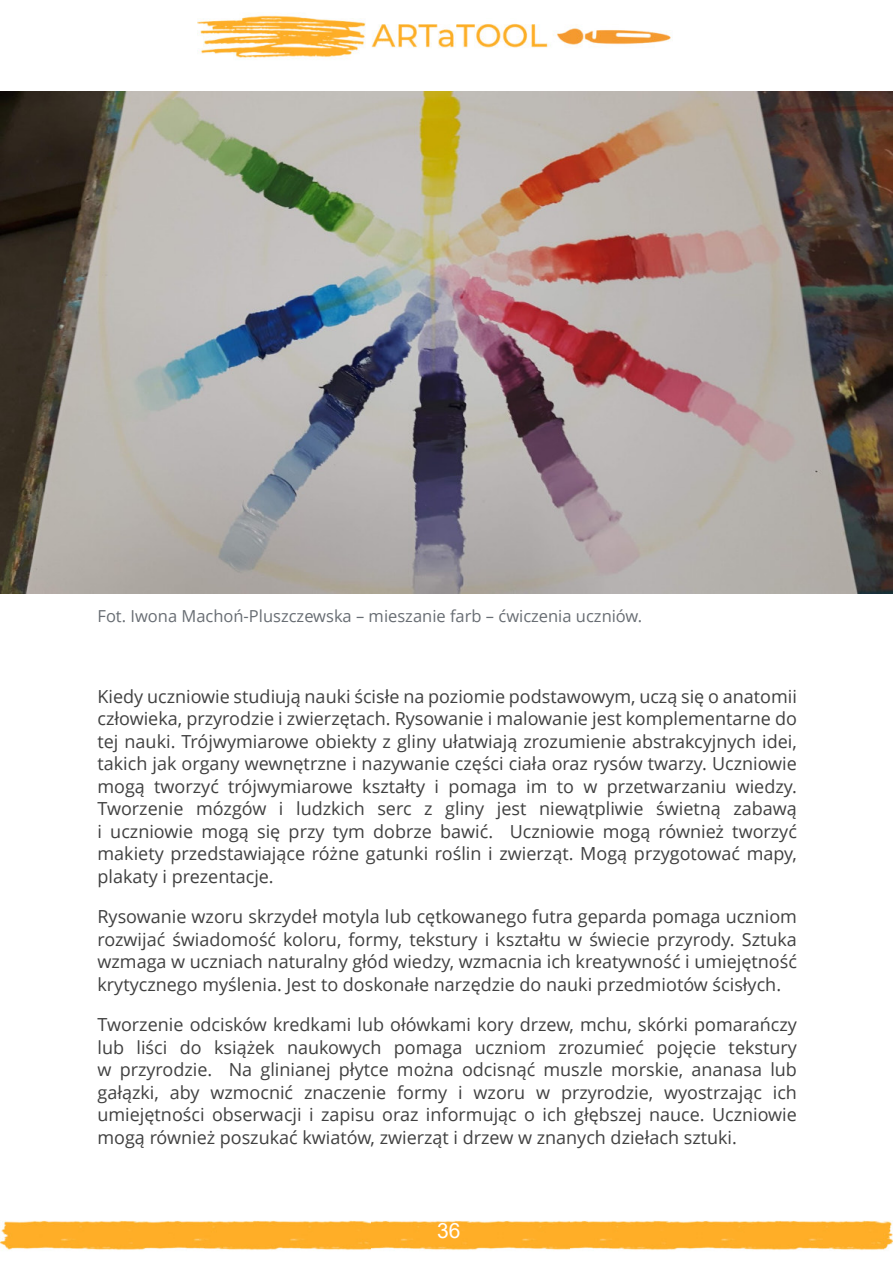
<style>
.page{position:relative;width:893px;height:1263px;background:#fff}
.page>*{position:absolute;margin:0;border:0;box-sizing:border-box;transform-origin:0 0}
.t1{font:21px "Arial";color:#fff}
.t2{font:18px/22.5px "Open Sans";color:#404040;text-align:justify}
.t3{font:16.5px "Open Sans";color:#686d73}
</style>
<div class="page">
<img style="left:198px;top:15px;width:473px;height:44px">
<img style="left:0;top:1220px;width:371px;height:30px">
<img style="left:371px;top:1220px;width:200px;height:30px">
<img style="left:571px;top:1220px;width:322px;height:30px">
<img style="left:0;top:92px;width:893px;height:502px">
<p class="t3" style="left:97px;top:604px;width:546px">Fot. Iwona Machoń-Pluszczewska – mieszanie farb – ćwiczenia uczniów.</p>
<p class="t2" style="left:97px;top:684px;width:701px">Kiedy uczniowie studiują nauki ścisłe na poziomie podstawowym, uczą się o anatomii człowieka, przyrodzie i zwierzętach. Rysowanie i malowanie jest komplementarne do tej nauki. Trójwymiarowe obiekty z gliny ułatwiają zrozumienie abstrakcyjnych idei, takich jak organy wewnętrzne i nazywanie części ciała oraz rysów twarzy. Uczniowie mogą tworzyć trójwymiarowe kształty i pomaga im to w przetwarzaniu wiedzy.<br>Tworzenie mózgów i ludzkich serc z gliny jest niewątpliwie świetną zabawą i uczniowie mogą się przy tym dobrze bawić. Uczniowie mogą również tworzyć makiety przedstawiające różne gatunki roślin i zwierząt. Mogą przygotować mapy, plakaty i prezentacje.</p>
<p class="t2" style="left:97px;top:905px;width:701px">Rysowanie wzoru skrzydeł motyla lub cętkowanego futra geparda pomaga uczniom rozwijać świadomość koloru, formy, tekstury i kształtu w świecie przyrody. Sztuka wzmaga w uczniach naturalny głód wiedzy, wzmacnia ich kreatywność i umiejętność krytycznego myślenia. Jest to doskonałe narzędzie do nauki przedmiotów ścisłych.</p>
<p class="t2" style="left:97px;top:1013px;width:701px">Tworzenie odcisków kredkami lub ołówkami kory drzew, mchu, skórki pomarańczy lub liści do książek naukowych pomaga uczniom zrozumieć pojęcie tekstury w przyrodzie. Na glinianej płytce można odcisnąć muszle morskie, ananasa lub gałązki, aby wzmocnić znaczenie formy i wzoru w przyrodzie, wyostrzając ich umiejętności obserwacji i zapisu oraz informując o ich głębszej nauce. Uczniowie mogą również poszukać kwiatów, zwierząt i drzew w znanych dziełach sztuki.</p>
<p class="t1" style="left:437px;top:1216px;width:25px">36</p>
</div>
